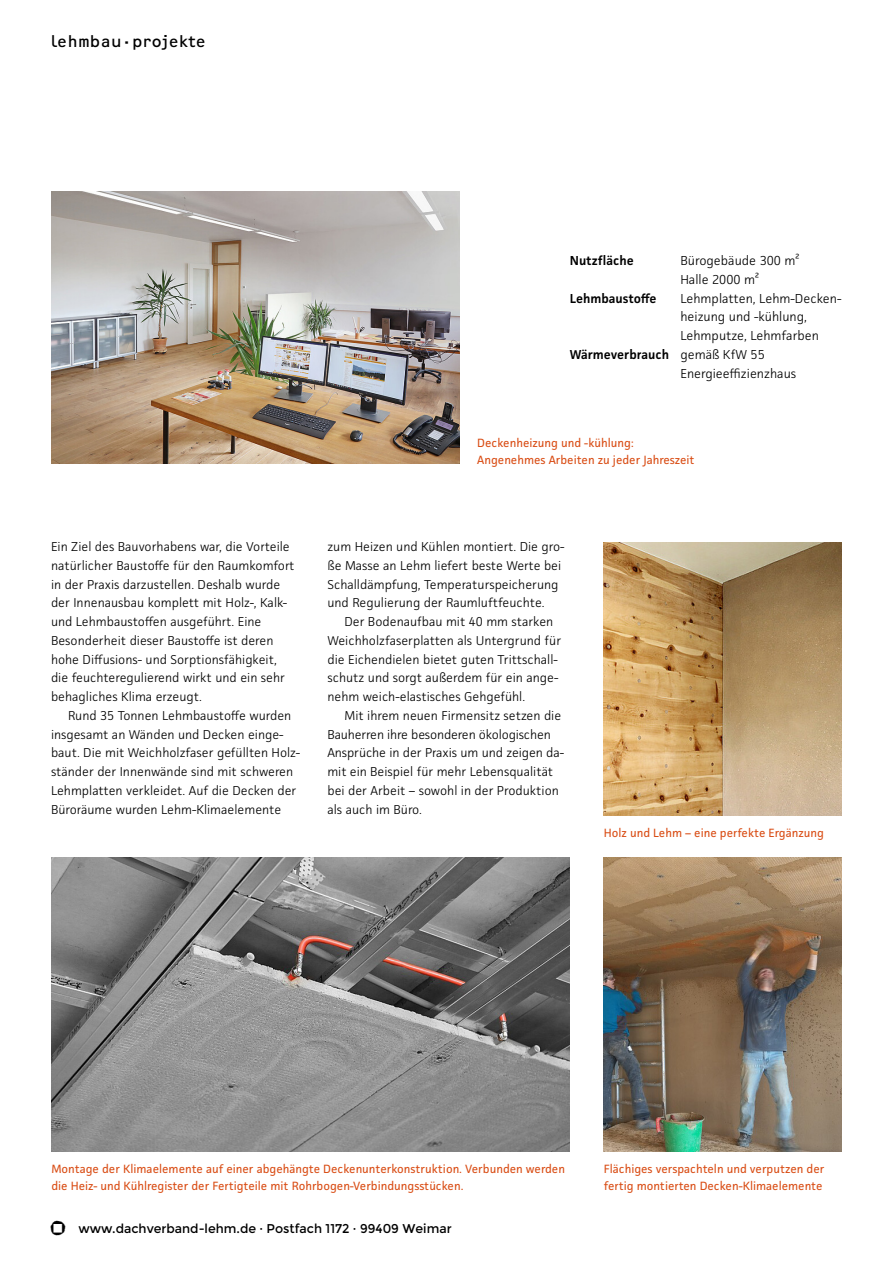
<style>
.page{position:relative;width:893px;height:1263px;background:#fff}
.page>*{position:absolute;margin:0;border:0;box-sizing:border-box;transform-origin:0 0}
.t1{font:16.5px "DVLOCR F Regular";color:#000}
.t2{font:300 13.05px/18.8px "Facit";color:#000}
.t3{font:600 13.05px "Facit";color:#000}
.t4{font:300 12.9px/18.8px "Facit";color:#000}
.t5{font:12.75px "Montserrat";color:#000}
.t6{font:12px/16.5px "Facit";color:#d94d15}
.s1{font-weight:300}
.s2{font-family:"DVLOCR F Light";font-size:13.5px}
</style>
<div class="page">
<img style="left:51px;top:191px;width:408px;height:272px">
<img style="left:604px;top:858px;width:238px;height:293px">
<img style="left:51px;top:858px;width:519px;height:293px">
<img style="left:604px;top:542px;width:238px;height:273px">
<p class="t1" style="left:51px;top:31px;width:157px">lehmbau·projekte</p>
<p class="t3" style="left:570px;top:252px;width:65px">Nutzfläche</p>
<p class="t2" style="left:680px;top:251px;width:121px">Bürogebäude 300 m²<br>Halle 2000 m²</p>
<p class="t3" style="left:570px;top:290px;width:88px">Lehmbaustoffe</p>
<p class="t2" style="left:680px;top:288px;width:163px">Lehmplatten, Lehm-Decken-</p>
<p class="t2" style="left:680px;top:307px;width:128px">heizung und -kühlung,</p>
<p class="t2" style="left:680px;top:326px;width:140px">Lehmputze, Lehmfarben</p>
<p class="t3" style="left:570px;top:346px;width:196px">Wärmeverbrauch <span class="s1">gemäß KfW 55</span></p>
<p class="t2" style="left:680px;top:363px;width:117px">Energieeffizienzhaus</p>
<p class="t6" style="left:477px;top:434px;width:219px">Deckenheizung und -kühlung:<br>Angenehmes Arbeiten zu jeder Jahreszeit</p>
<p class="t4" style="left:51px;top:537px;width:245px">Ein Ziel des Bauvorhabens war, die Vorteile natürlicher Baustoffe für den Raumkomfort in der Praxis darzustellen. Deshalb wurde der Innenausbau komplett mit Holz-, Kalk&shy;und Lehmbaustoffen ausgeführt. Eine Besonderheit dieser Baustoffe ist deren hohe Diffusions- und Sorptionsfähigkeit, die feuchteregulierend wirkt und ein sehr behagliches Klima erzeugt.</p>
<p class="t4" style="left:51px;top:706px;width:251px;text-indent:17px">Rund 35 Tonnen Lehmbaustoffe wurden insgesamt an Wänden und Decken einge&shy;baut. Die mit Weichholzfaser gefüllten Holz&shy;ständer der Innenwände sind mit schweren Lehmplatten verkleidet. Auf die Decken der Büroräume wurden Lehm-Klimaelemente</p>
<p class="t4" style="left:327px;top:537px;width:239px">zum Heizen und Kühlen montiert. Die gro&shy;ße Masse an Lehm liefert beste Werte bei Schalldämpfung, Temperaturspeicherung und Regulierung der Raumluftfeuchte.</p>
<p class="t4" style="left:327px;top:612px;width:235px;text-indent:17px">Der Bodenaufbau mit 40 mm starken Weichholzfaserplatten als Untergrund für die Eichendielen bietet guten Trittschall&shy;schutz und sorgt außerdem für ein ange&shy;nehm weich-elastisches Gehgefühl.</p>
<p class="t4" style="left:327px;top:706px;width:238px;text-indent:17px">Mit ihrem neuen Firmensitz setzen die Bauherren ihre besonderen ökologischen Ansprüche in der Praxis um und zeigen da&shy;mit ein Beispiel für mehr Lebensqualität bei der Arbeit – sowohl in der Produktion als auch im Büro.</p>
<p class="t6" style="left:604px;top:825px;width:222px">Holz und Lehm – eine perfekte Ergänzung</p>
<p class="t6" style="left:51px;top:1160px;width:515px">Montage der Klimaelemente auf einer abgehängte Deckenunterkonstruktion. Verbunden werden die Heiz- und Kühlregister der Fertigteile mit Rohrbogen-Verbindungsstücken.</p>
<p class="t6" style="left:604px;top:1160px;width:222px">Flächiges verspachteln und verputzen der fertig montierten Decken-Klimaelemente</p>
<p class="t5" style="left:51px;top:1221px;width:402px"><span class="s2">Þ</span> www.dachverband-lehm.de · Postfach 1172 · 99409 Weimar</p>
</div>
